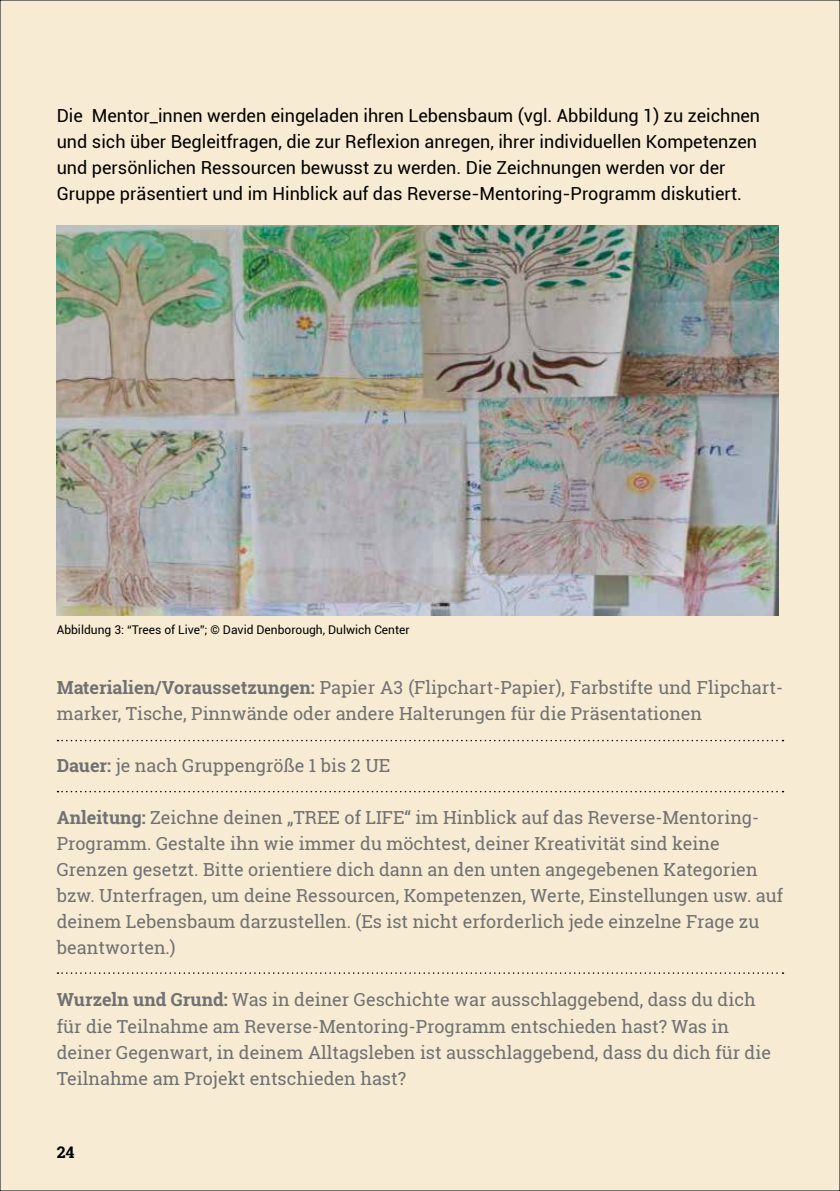
<style>
.page{position:relative;width:840px;height:1191px;background:#fff}
.page>*{position:absolute;margin:0;border:0;box-sizing:border-box;transform-origin:0 0}
.t1{font:18px/26px "Roboto Slab";color:#707172}
.t2{font:18px/26px "Roboto";color:#000}
.t3{font:700 16px "Roboto Slab";color:#000}
.t4{font:12px "Roboto";color:#000}
.s1{font-weight:700}
</style>
<div class="page">
<div style="left:0;top:0;width:839px;height:1191px;background:#f7ebd3"></div>
<svg style="left:57px;top:740px;width:726px;height:1px"></svg>
<svg style="left:57px;top:791px;width:726px;height:1px"></svg>
<svg style="left:57px;top:972px;width:726px;height:2px"></svg>
<img style="left:57px;top:225px;width:720px;height:390px">
<p class="t2" style="left:57px;top:102px;width:704px">Die Mentor_innen werden eingeladen ihren Lebensbaum (vgl. Abbildung 1) zu zeichnen und sich über Begleitfragen, die zur Reflexion anregen, ihrer individuellen Kompetenzen und persönlichen Ressourcen bewusst zu werden. Die Zeichnungen werden vor der Gruppe präsentiert und im Hinblick auf das Reverse-Mentoring-Programm diskutiert.</p>
<p class="t4" style="left:57px;top:621px;width:354px">Abbildung 3: “Trees of Live”; © David Denborough, Dulwich Center</p>
<p class="t1" style="left:57px;top:674px;width:727px"><span class="s1">Materialien/Voraussetzungen:</span> Papier A3 (Flipchart-Papier), Farbstifte und Flipchart&shy;marker, Tische, Pinnwände oder andere Halterungen für die Präsentationen</p>
<p class="t1" style="left:57px;top:752px;width:335px"><span class="s1">Dauer:</span> je nach Gruppengröße 1 bis 2 UE</p>
<p class="t1" style="left:57px;top:804px;width:727px"><span class="s1">Anleitung:</span> Zeichne deinen „TREE of LIFE“ im Hinblick auf das Reverse-Mentoring-Programm. Gestalte ihn wie immer du möchtest, deiner Kreativität sind keine Grenzen gesetzt. Bitte orientiere dich dann an den unten angegebenen Kategorien bzw. Unterfragen, um deine Ressourcen, Kompetenzen, Werte, Einstellungen usw. auf deinem Lebensbaum darzustellen. (Es ist nicht erforderlich jede einzelne Frage zu beantworten.)</p>
<p class="t1" style="left:57px;top:986px;width:715px"><span class="s1">Wurzeln und Grund:</span> Was in deiner Geschichte war ausschlaggebend, dass du dich für die Teilnahme am Reverse-Mentoring-Programm entschieden hast? Was in deiner Gegenwart, in deinem Alltagsleben ist ausschlaggebend, dass du dich für die Teilnahme am Projekt entschieden hast?</p>
<p class="t3" style="left:57px;top:1141px;width:19px">24</p>
</div>
